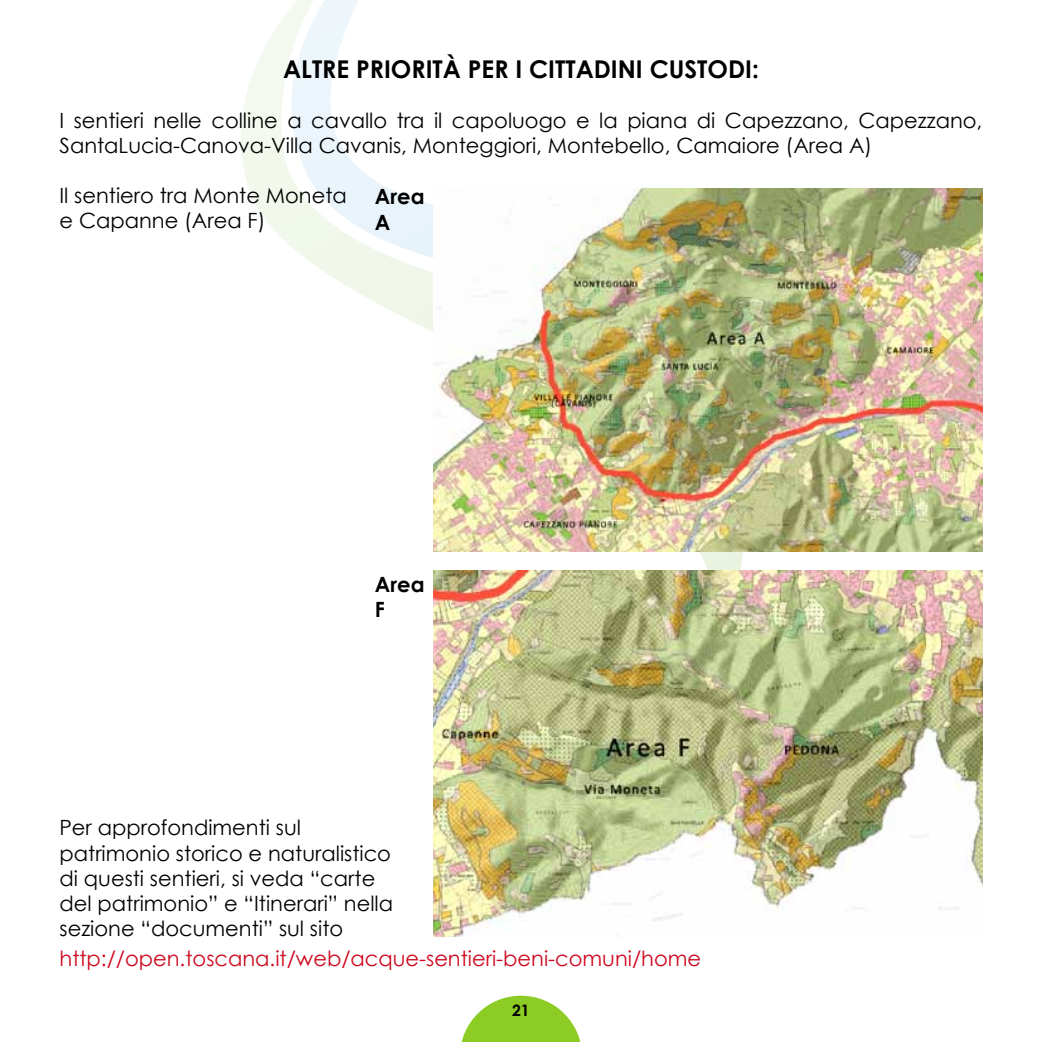
<style>
.page{position:relative;width:1042px;height:1042px;background:#fff}
.page>*{position:absolute;margin:0;border:0;box-sizing:border-box;transform-origin:0 0}
.t1{font:700 24.5px "Century Gothic";color:#000}
.t2{font:21px/25.2px "Century Gothic";color:#000}
.t3{font:21px "Century Gothic";color:#cd071e}
.t4{font:700 21px/25.2px "Century Gothic";color:#000}
.t5{font:700 15.75px "Century Gothic";color:#000}
</style>
<div class="page">
<svg style="left:461px;top:995px;width:120px;height:47px"></svg>
<svg style="left:241px;top:0;width:562px;height:570px"></svg>
<img style="left:433px;top:189px;width:549px;height:363px">
<img style="left:433px;top:570px;width:549px;height:367px">
<p class="t1" style="left:283px;top:50px;width:31px">ALTRE</p>
<p class="t1" style="left:356px;top:50px;width:14px">PRIORIT</p>
<p class="t1" style="left:443px;top:50px;width:39px">À PER</p>
<p class="t1" style="left:515px;top:50px;width:28px">I CITTADINI</p>
<p class="t1" style="left:650px;top:50px;width:16px">CUSTODI</p>
<p class="t1" style="left:752px;top:50px;width:8px">:</p>
<p class="t2" style="left:60px;top:107px;width:924px">I sentieri nelle colline a cavallo tra il capoluogo e la piana di Capezzano, Capezzano,<br>SantaLucia-Canova-Villa Cavanis, Monteggiori, Montebello, Camaiore (Area A)</p>
<p class="t2" style="left:60px;top:182px;width:289px">Il sentiero tra Monte Moneta e Capanne (Area F)</p>
<p class="t4" style="left:375px;top:183px;width:51px">AREA<br>A</p>
<p class="t4" style="left:375px;top:571px;width:51px">AREA<br>F</p>
<p class="t2" style="left:60px;top:815px;width:335px">Per approfondimenti sul patrimonio storico e naturalistico di questi sentieri, si veda “carte del patrimonio” e “Itinerari” nella sezione “documenti” sul sito</p>
<p class="t3" style="left:60px;top:944px;width:643px">http://open.toscana.it/web/acque-sentieri-beni-comuni/home</p>
<p class="t5" style="left:512px;top:998px;width:19px">21</p>
</div>
